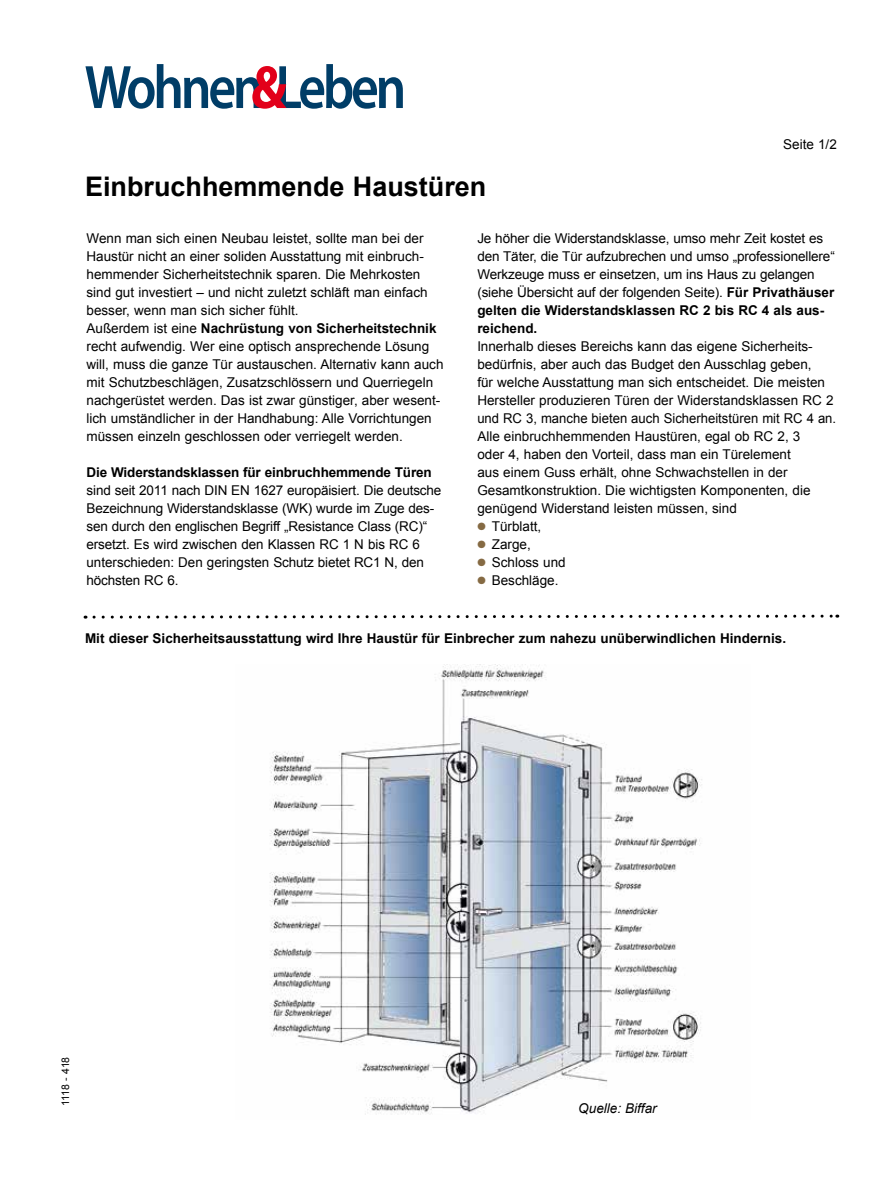
<style>
.page{position:relative;width:893px;height:1191px;background:#fff}
.page>*{position:absolute;margin:0;border:0;box-sizing:border-box;transform-origin:0 0}
.t1{font:700 27px "Arial";color:#000}
.t2{font:13.5px/18px "Arial";color:#000}
.t3{font:700 13.5px "Arial";color:#000}
.t4{font:italic 13.5px "Arial";color:#000}
.t5{font:10.5px "Arial";color:#000}
.s1{font-weight:700}
.s2{color:#856a43}
</style>
<div class="page">
<svg style="left:85px;top:614px;width:753px;height:5px"></svg>
<img style="left:269px;top:665px;width:433px;height:450px">
<svg style="left:85px;top:64px;width:318px;height:44px"></svg>
<p class="t2" style="left:783px;top:135px;width:55px">Seite 1/2</p>
<h1 class="t1" style="left:85px;top:168px;width:403px">Einbruchhemmende Haustüren</h1>
<p class="t2" style="left:87px;top:229px;width:358px">Wenn man sich einen Neubau leistet, sollte man bei der Haustür nicht an einer soliden Ausstattung mit einbruch&shy;hemmender Sicherheitstechnik sparen. Die Mehrkosten sind gut investiert – und nicht zuletzt schläft man einfach besser, wenn man sich sicher fühlt.<br>Außerdem ist eine <span class="s1">Nachrüstung von Sicherheitstechnik </span>recht aufwendig. Wer eine optisch ansprechende Lösung will, muss die ganze Tür austauschen. Alternativ kann auch mit Schutzbeschlägen, Zusatzschlössern und Querriegeln nachgerüstet werden. Das ist zwar günstiger, aber wesent&shy;lich umständlicher in der Handhabung: Alle Vorrichtungen müssen einzeln geschlossen oder verriegelt werden.</p>
<p class="t3" style="left:87px;top:463px;width:347px">Die Widerstandsklassen für einbruchhemmende Türen</p>
<p class="t2" style="left:87px;top:481px;width:356px">sind seit 2011 nach DIN EN 1627 europäisiert. Die deutsche Bezeichnung Widerstandsklasse (WK) wurde im Zuge des&shy;sen durch den englischen Begriff „Resistance Class (RC)“ ersetzt. Es wird zwischen den Klassen RC 1 N bis RC 6 unterschieden: Den geringsten Schutz bietet RC1 N, den höchsten RC 6.</p>
<p class="t2" style="left:477px;top:229px;width:359px">Je höher die Widerstandsklasse, umso mehr Zeit kostet es den Täter, die Tür aufzubrechen und umso „professionellere“ Werkzeuge muss er einsetzen, um ins Haus zu gelangen (siehe Übersicht auf der folgenden Seite). <span class="s1">Für Privathäuser gelten die Widerstandsklassen RC 2 bis RC 4 als aus&shy;reichend.</span></p>
<p class="t2" style="left:477px;top:337px;width:360px">Innerhalb dieses Bereichs kann das eigene Sicherheits&shy;bedürfnis, aber auch das Budget den Ausschlag geben,<br>für welche Ausstattung man sich entscheidet. Die meisten Hersteller produzieren Türen der Widerstandsklassen RC 2 und RC 3, manche bieten auch Sicherheitstüren mit RC 4 an.<br>Alle einbruchhemmenden Haustüren, egal ob RC 2, 3<br>oder 4, haben den Vorteil, dass man ein Türelement<br>aus einem Guss erhält, ohne Schwachstellen in der Gesamtkonstruktion. Die wichtigsten Komponenten, die genügend Widerstand leisten müssen, sind</p>
<p class="t2" style="left:477px;top:517px;width:65px"><span class="s2">●</span> Türblatt,</p>
<p class="t2" style="left:477px;top:535px;width:55px"><span class="s2">●</span> Zarge,</p>
<p class="t2" style="left:477px;top:553px;width:90px"><span class="s2">●</span> Schloss und</p>
<p class="t2" style="left:477px;top:571px;width:83px"><span class="s2">●</span> Beschläge.</p>
<p class="t3" style="left:85px;top:629px;width:703px">Mit dieser Sicherheitsausstattung wird Ihre Haustür für Einbrecher zum nahezu unüberwindlichen Hindernis.</p>
<p class="t5" style="left:59px;top:1106px;width:51px;rotate:-90deg">1118 - 418</p>
<p class="t4" style="left:578px;top:1099px;width:80px">Quelle: Biffar</p>
</div>
